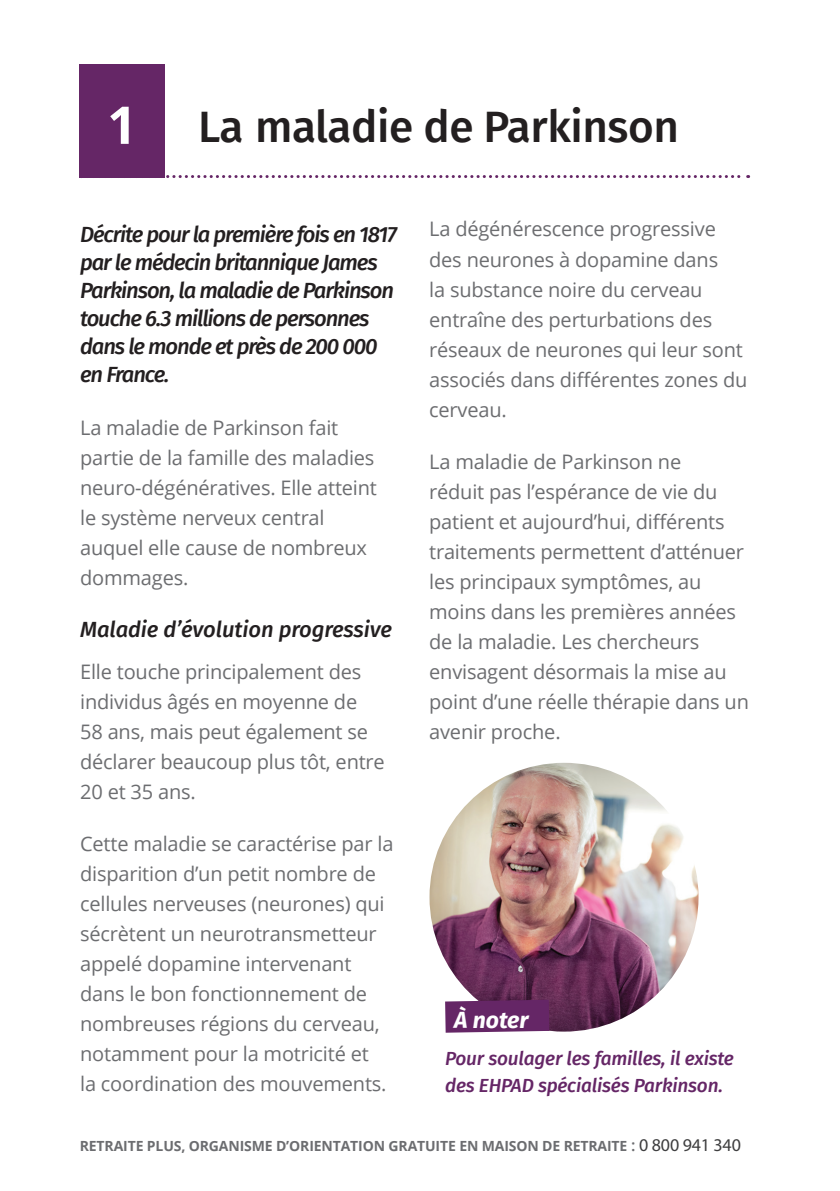
<style>
.page{position:relative;width:840px;height:1191px;background:#fff}
.page>*{position:absolute;margin:0;border:0;box-sizing:border-box;transform-origin:0 0}
.t1{font:700 52px "Open Sans";color:#fff}
.t2{font:500 44px "Fira Sans";letter-spacing:-.01em;color:#231f20}
.t3{font:italic 700 23px "Fira Sans";color:#fff}
.t4{font:italic 500 22px/28px "Fira Sans";letter-spacing:-.05em;color:#231f20}
.t5{font:italic 500 22px "Fira Sans";letter-spacing:-.005em;color:#231f20}
.t6{font:20px/30px "Open Sans";letter-spacing:-.01em;color:#6c6d70}
.t7{font:italic 500 19px/27px "Fira Sans";letter-spacing:-.01em;color:#652666}
.t8{font:700 14px "Open Sans";letter-spacing:-.01em;color:#6c6d70}
.s1{font-weight:600;font-size:16px}
.s2{font-family:"Myriad Pro";font-weight:400;font-size:18px;color:#3e3e3f}
</style>
<div class="page">
<div style="left:79px;top:65px;width:85px;height:113px;background:#652666"></div>
<img style="left:429px;top:763px;width:269px;height:268px;border-radius:134px">
<svg style="left:164px;top:175px;width:584px;height:3px"></svg>
<svg style="left:445px;top:999px;width:104px;height:33px;background:#692d6a"></svg>
<p class="t1" style="left:107px;top:88px;width:31px">1</p>
<p class="t2" style="left:198px;top:91px;width:482px">La maladie de Parkinson</p>
<p class="t4" style="left:80px;top:219px;width:318px">Décrite pour la première fois en 1817 par le médecin britannique James<br>Parkinson, la maladie de Parkinson touche 6.3 millions de personnes dans le monde et près de 200 000 en France.</p>
<p class="t6" style="left:80px;top:412px;width:298px">La maladie de Parkinson fait partie de la famille des maladies neuro-dégénératives. Elle atteint le système nerveux central auquel elle cause de nombreux dommages.</p>
<p class="t5" style="left:80px;top:612px;width:313px">Maladie d’évolution progressive</p>
<p class="t6" style="left:80px;top:656px;width:306px">Elle touche principalement des individus âgés en moyenne de<br>58 ans, mais peut également se déclarer beaucoup plus tôt, entre<br>20 et 35 ans.</p>
<p class="t6" style="left:80px;top:828px;width:314px">Cette maladie se caractérise par la disparition d’un petit nombre de cellules nerveuses (neurones) qui sécrètent un neurotransmetteur appelé dopamine intervenant dans le bon fonctionnement de nombreuses régions du cerveau, notamment pour la motricité et<br>la coordination des mouvements.</p>
<p class="t6" style="left:429px;top:214px;width:319px">La dégénérescence progressive des neurones à dopamine dans<br>la substance noire du cerveau entraîne des perturbations des réseaux de neurones qui leur sont associés dans différentes zones du cerveau.</p>
<p class="t6" style="left:429px;top:446px;width:321px">La maladie de Parkinson ne<br>réduit pas l’espérance de vie du patient et aujourd’hui, différents traitements permettent d’atténuer les principaux symptômes, au moins dans les premières années de la maladie. Les chercheurs envisagent désormais la mise au point d’une réelle thérapie dans un avenir proche.</p>
<p class="t3" style="left:454px;top:1000px;width:76px">À noter</p>
<p class="t7" style="left:445px;top:1043px;width:290px">Pour soulager les familles, il existe des EHPAD spécialisés Parkinson.</p>
<p class="t8" style="left:80px;top:1136px;width:662px">RETRAITE PLUS, ORGANISME D’ORIENTATION GRATUITE EN MAISON DE RETRAITE <span class="s1">:</span> <span class="s2">0 800 941 340</span></p>
</div>
